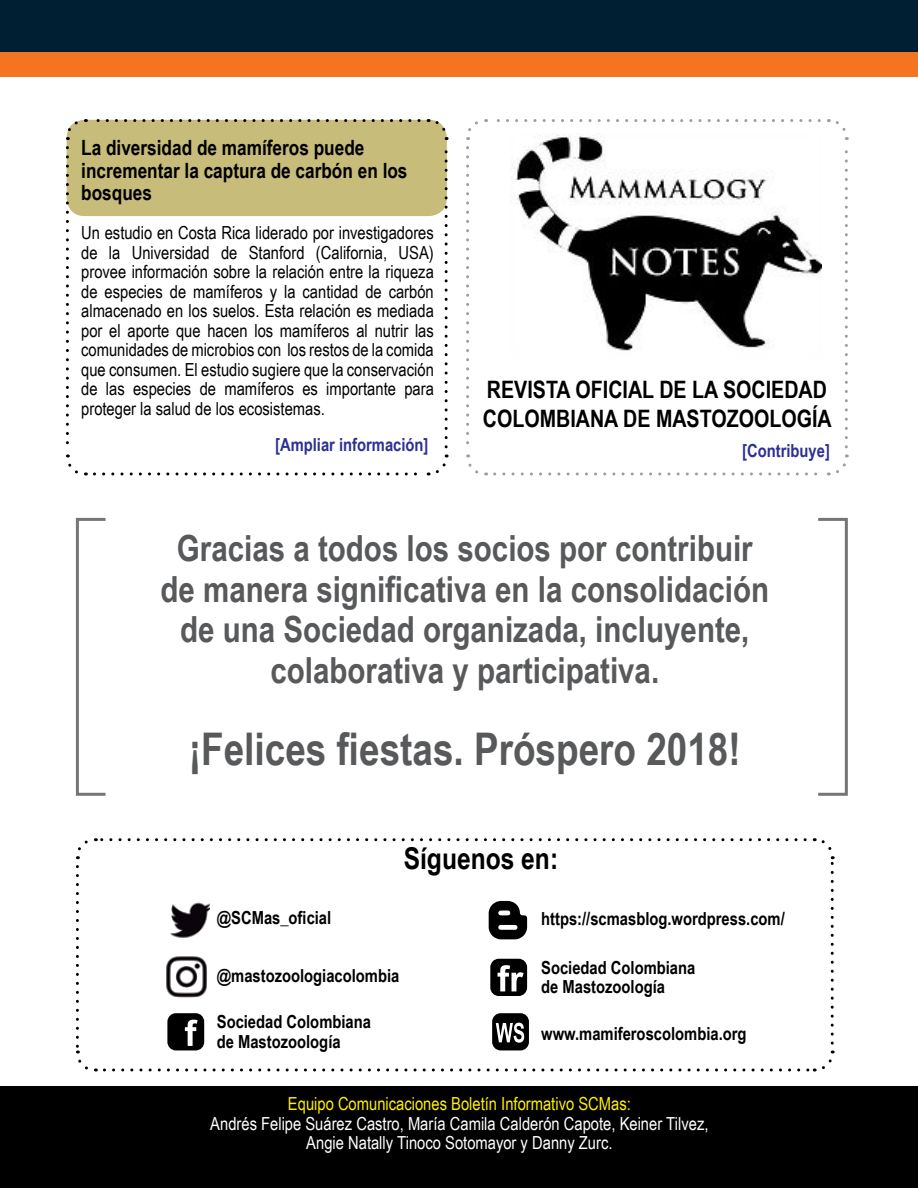
<style>
.page{position:relative;width:918px;height:1188px;background:#fff}
.page>*{position:absolute;margin:0;border:0;box-sizing:border-box;transform-origin:0 0}
.t1{font:700 45px "Arial Narrow";color:#58595b}
.t2{font:700 36px/40.5px "Arial Narrow";color:#58595b;text-align:center}
.t3{font:700 30px "Arial Narrow";color:#000}
.t4{font:700 24px/28.5px "Arial Narrow";color:#000}
.t5{font:700 21px/22.5px "Arial Narrow";color:#000}
.t6{font:18px/19.5px "Arial Narrow";color:#000;text-align:justify}
.t7{font:700 18px/19.5px "Arial Narrow";color:#000}
.t8{font:18px/19.5px "Arial Narrow";color:#fff;text-align:center}
.t9{font:18px "Arial Narrow";color:#fff200}
.t10{font:700 18px "Arial Narrow";color:#2e3092}
</style>
<div class="page">
<div style="left:0;top:0;width:918px;height:52px;background:#001f32"></div>
<div style="left:0;top:52px;width:918px;height:25px;background:#f47421"></div>
<div style="left:67px;top:120px;width:380px;height:96px;background:#c7bc7a;border-radius:18px"></div>
<svg style="left:66px;top:148px;width:20px;height:328px"></svg>
<svg style="left:94px;top:454px;width:355px;height:22px"></svg>
<svg style="left:428px;top:119px;width:20px;height:328px"></svg>
<svg style="left:66px;top:119px;width:353px;height:21px"></svg>
<svg style="left:466px;top:148px;width:21px;height:328px"></svg>
<svg style="left:495px;top:454px;width:354px;height:22px"></svg>
<svg style="left:828px;top:119px;width:20px;height:328px"></svg>
<svg style="left:466px;top:119px;width:353px;height:21px"></svg>
<div style="left:1px;top:1087px;width:917px;height:101px;background:#000"></div>
<svg style="left:75px;top:838px;width:760px;height:234px"></svg>
<img style="left:511px;top:133px;width:310px;height:218px">
<div style="left:76px;top:518px;width:31px;height:278px;border:3px solid #737577"></div>
<div style="left:817px;top:518px;width:31px;height:278px;border:3px solid #737577"></div>
<p class="t5" style="left:81px;top:136px;width:328px">La diversidad de mamíferos puede incrementar la captura de carbón en los bosques</p>
<p class="t6" style="left:81px;top:222px;width:354px">Un estudio en Costa Rica liderado por investigadores de la Universidad de Stanford (California, USA) provee información sobre la relación entre la riqueza de especies de mamíferos y la cantidad de carbón almacenado en los suelos. Esta relación es mediada por el aporte que hacen los mamíferos al nutrir las comunidades de microbios con los restos de la comida que consumen. El estudio sugiere que la conservación de las especies de mamíferos es importante para proteger la salud de los ecosistemas.</p>
<p class="t10" style="left:275px;top:431px;width:155px">[Ampliar información]</p>
<p class="t10" style="left:742px;top:437px;width:89px">[Contribuye]</p>
<h3 class="t4" style="left:483px;top:375px;width:350px">REVISTA OFICIAL DE LA SOCIEDAD<br>COLOMBIANA DE MASTOZOOLOGÍA</h3>
<h2 class="t2" style="left:160px;top:527px;width:610px">Gracias a todos los socios por contribuir de manera significativa en la consolidación de una Sociedad organizada, incluyente, colaborativa y participativa.</h2>
<h1 class="t1" style="left:189px;top:715px;width:553px">¡Felices fiestas. Próspero 2018!</h1>
<p class="t7" style="left:217px;top:907px;width:116px">@SCMas_oficial</p>
<h3 class="t3" style="left:404px;top:836px;width:156px">Síguenos en:</h3>
<p class="t7" style="left:541px;top:908px;width:245px">https://scmasblog.wordpress.com/</p>
<p class="t7" style="left:217px;top:965px;width:184px">@mastozoologiacolombia</p>
<p class="t7" style="left:217px;top:1011px;width:156px">Sociedad Colombiana de Mastozoología</p>
<p class="t7" style="left:541px;top:957px;width:156px">Sociedad Colombiana de Mastozoología</p>
<p class="t7" style="left:541px;top:1023px;width:207px">www.mamiferoscolombia.org</p>
<p class="t9" style="left:288px;top:1091px;width:344px">Equipo Comunicaciones Boletín Informativo SCMas:</p>
<p class="t8" style="left:210px;top:1113px;width:500px">Andrés Felipe Suárez Castro, María Camila Calderón Capote, Keiner Tilvez,<br>Angie Natally Tinoco Sotomayor y Danny Zurc.</p>
</div>
